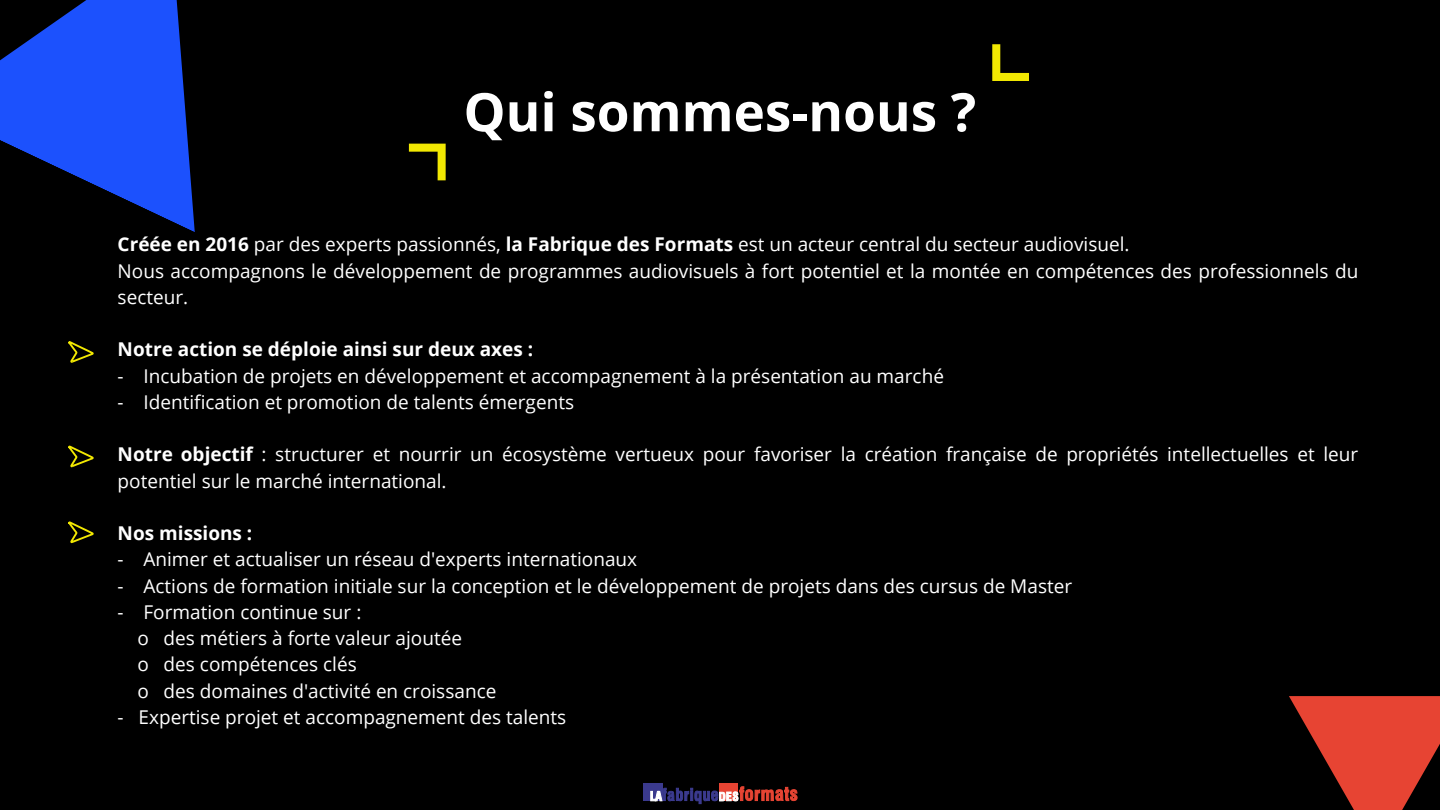
<style>
.page{position:relative;width:1440px;height:810px;background:#000}
.page>*{position:absolute;margin:0;border:0;box-sizing:border-box;transform-origin:0 0}
.t1{font:700 53px "Open Sans";color:#fff}
.t2{font:19px/26.2px "Open Sans";color:#fff}
.t3{font:700 19px "Open Sans";color:#fff}
.s1{font-weight:700}
</style>
<div class="page">
<div style="left:643px;top:783px;width:19px;height:18px;background:#3b3a8e"></div>
<div style="left:720px;top:783px;width:18px;height:18px;background:#e74433"></div>
<svg style="left:650px;top:786px;width:147px;height:18px"></svg>
<svg style="left:1289px;top:696px;width:151px;height:114px;fill:#e74433"></svg>
<svg style="left:0;top:0;width:195px;height:232px"></svg>
<svg style="left:409px;top:144px;width:37px;height:36px"></svg>
<svg style="left:992px;top:44px;width:37px;height:37px"></svg>
<svg style="left:68px;top:341px;width:26px;height:22px"></svg>
<svg style="left:68px;top:445px;width:26px;height:23px"></svg>
<svg style="left:68px;top:521px;width:26px;height:23px"></svg>
<p class="t1" style="left:463px;top:75px;width:514px">Qui sommes-nous ?</p>
<p class="t2" style="left:118px;top:231px;width:1013px"><span class="s1">Créée en 2016</span> par des experts passionnés, <span class="s1">la Fabrique des Formats</span> est un acteur central du secteur audiovisuel.</p>
<p class="t2" style="left:118px;top:257px;width:1242px">Nous accompagnons le développement de programmes audiovisuels à fort potentiel et la montée en compétences des professionnels du secteur.</p>
<p class="t3" style="left:118px;top:336px;width:417px">Notre action se déploie ainsi sur deux axes :</p>
<p class="t2" style="left:118px;top:362px;width:828px">- Incubation de projets en développement et accompagnement à la présentation au marché</p>
<p class="t2" style="left:118px;top:388px;width:458px">- Identification et promotion de talents émergents</p>
<p class="t2" style="left:118px;top:441px;width:1242px"><span class="s1">Notre objectif</span> : structurer et nourrir un écosystème vertueux pour favoriser la création française de propriétés intellectuelles et leur potentiel sur le marché international.</p>
<p class="t3" style="left:118px;top:520px;width:136px">Nos missions :</p>
<p class="t2" style="left:118px;top:546px;width:521px">- Animer et actualiser un réseau d'experts internationaux</p>
<p class="t2" style="left:118px;top:572px;width:956px">- Actions de formation initiale sur la conception et le développement de projets dans des cursus de Master</p>
<p class="t2" style="left:118px;top:598px;width:245px">- Formation continue sur :</p>
<p class="t2" style="left:137px;top:625px;width:326px">o des métiers à forte valeur ajoutée</p>
<p class="t2" style="left:137px;top:651px;width:221px">o des compétences clés</p>
<p class="t2" style="left:137px;top:677px;width:360px">o des domaines d'activité en croissance</p>
<p class="t2" style="left:118px;top:703px;width:450px">- Expertise projet et accompagnement des talents</p>
</div>
